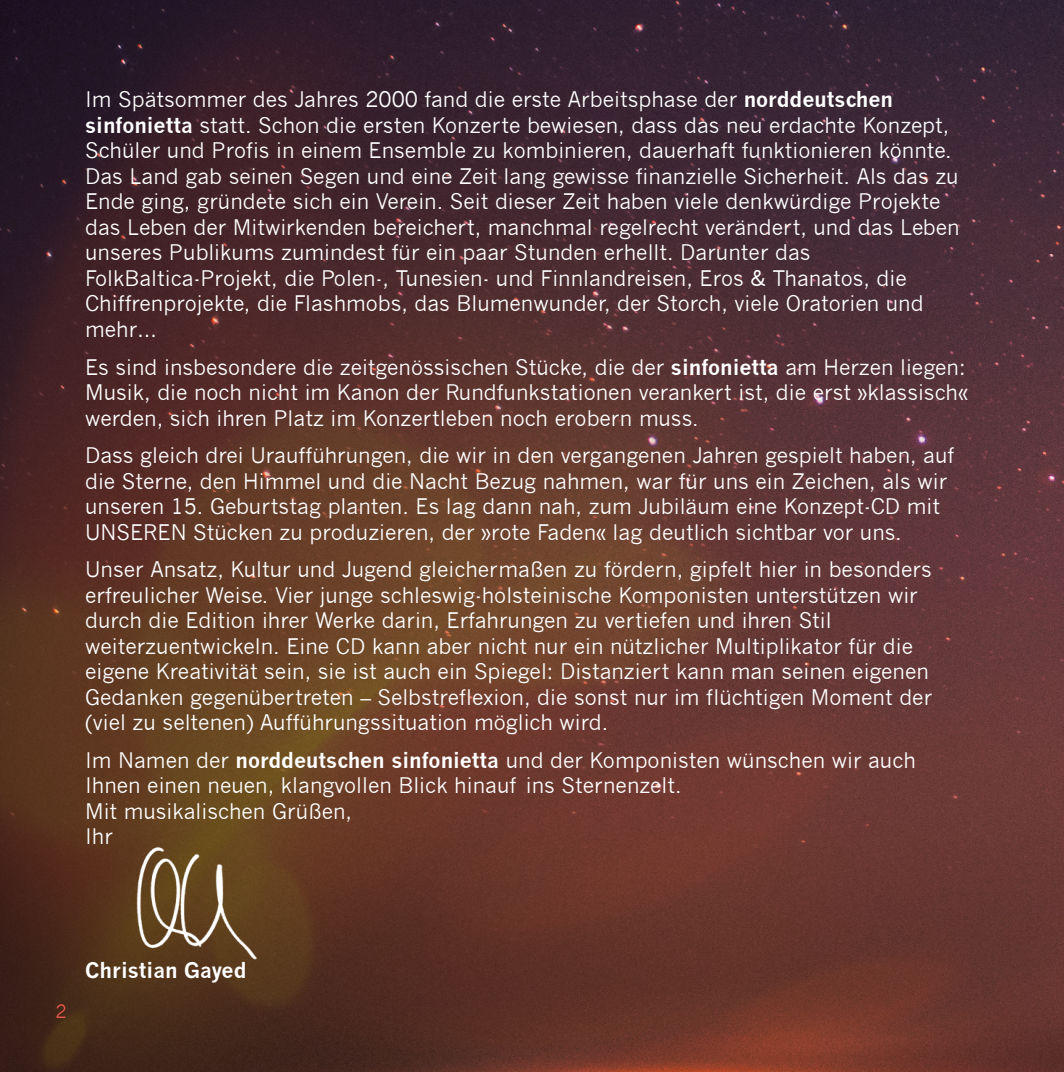
<style>
.page{position:relative;width:1064px;height:1072px;background:#fff}
.page>*{position:absolute;margin:0;border:0;box-sizing:border-box;transform-origin:0 0}
.t1{font:21px/25.5px "News Gothic";color:#fff}
.t2{font:700 21px "News Gothic";color:#fff}
.t3{font:18px "News Gothic";color:#e8584a}
.s1{font-weight:700}
</style>
<div class="page">
<img style="left:0;top:0;width:1063px;height:1071px">
<img style="left:131px;top:843px;width:131px;height:119px">
<p class="t1" style="left:85px;top:87px;width:876px">Im Spätsommer des Jahres 2000 fand die erste Arbeitsphase der <span class="s1">norddeutschen sinfonietta</span> statt. Schon die ersten Konzerte bewiesen, dass das neu erdachte Konzept, Schüler und Profis in einem Ensemble zu kombinieren, dauerhaft funktionieren könnte.<br>Das Land gab seinen Segen und eine Zeit lang gewisse finanzielle Sicherheit. Als das zu Ende ging, gründete sich ein Verein. Seit dieser Zeit haben viele denkwürdige Projekte das Leben der Mitwirkenden bereichert, manchmal regelrecht verändert, und das Leben unseres Publikums zumindest für ein paar Stunden erhellt. Darunter das FolkBaltica-Projekt, die Polen-, Tunesien- und Finnlandreisen, Eros &amp; Thanatos, die Chiffrenprojekte, die Flashmobs, das Blumenwunder, der Storch, viele Oratorien und mehr…</p>
<p class="t1" style="left:85px;top:354px;width:884px;text-align:justify">Es sind insbesondere die zeitgenössischen Stücke, die der <span class="s1">sinfonietta</span> am Herzen liegen:<br>Musik, die noch nicht im Kanon der Rundfunkstationen verankert ist, die erst »klassisch« werden, sich ihren Platz im Konzertleben noch erobern muss.</p>
<p class="t1" style="left:85px;top:443px;width:870px">Dass gleich drei Uraufführungen, die wir in den vergangenen Jahren gespielt haben, auf die Sterne, den Himmel und die Nacht Bezug nahmen, war für uns ein Zeichen, als wir unseren 15. Geburtstag planten. Es lag dann nah, zum Jubiläum eine Konzept-CD mit UNSEREN Stücken zu produzieren, der »rote Faden« lag deutlich sichtbar vor uns.</p>
<p class="t1" style="left:85px;top:557px;width:848px">Unser Ansatz, Kultur und Jugend gleichermaßen zu fördern, gipfelt hier in besonders erfreulicher Weise. Vier junge schleswig-holsteinische Komponisten unterstützen wir durch die Edition ihrer Werke darin, Erfahrungen zu vertiefen und ihren Stil weiterzuentwickeln. Eine CD kann aber nicht nur ein nützlicher Multiplikator für die eigene Kreativität sein, sie ist auch ein Spiegel: Distanziert kann man seinen eigenen Gedanken gegenübertreten – Selbstreflexion, die sonst nur im flüchtigen Moment der (viel zu seltenen) Aufführungssituation möglich wird.</p>
<p class="t1" style="left:85px;top:747px;width:832px">Im Namen der <span class="s1">norddeutschen sinfonietta</span> und der Komponisten wünschen wir auch Ihnen einen neuen, klangvollen Blick hinauf ins Sternenzelt.<br>Mit musikalischen Grüßen,<br>Ihr</p>
<p class="t3" style="left:56px;top:1001px;width:13px">2</p>
<p class="t2" style="left:85px;top:957px;width:163px">Christian Gayed</p>
</div>
